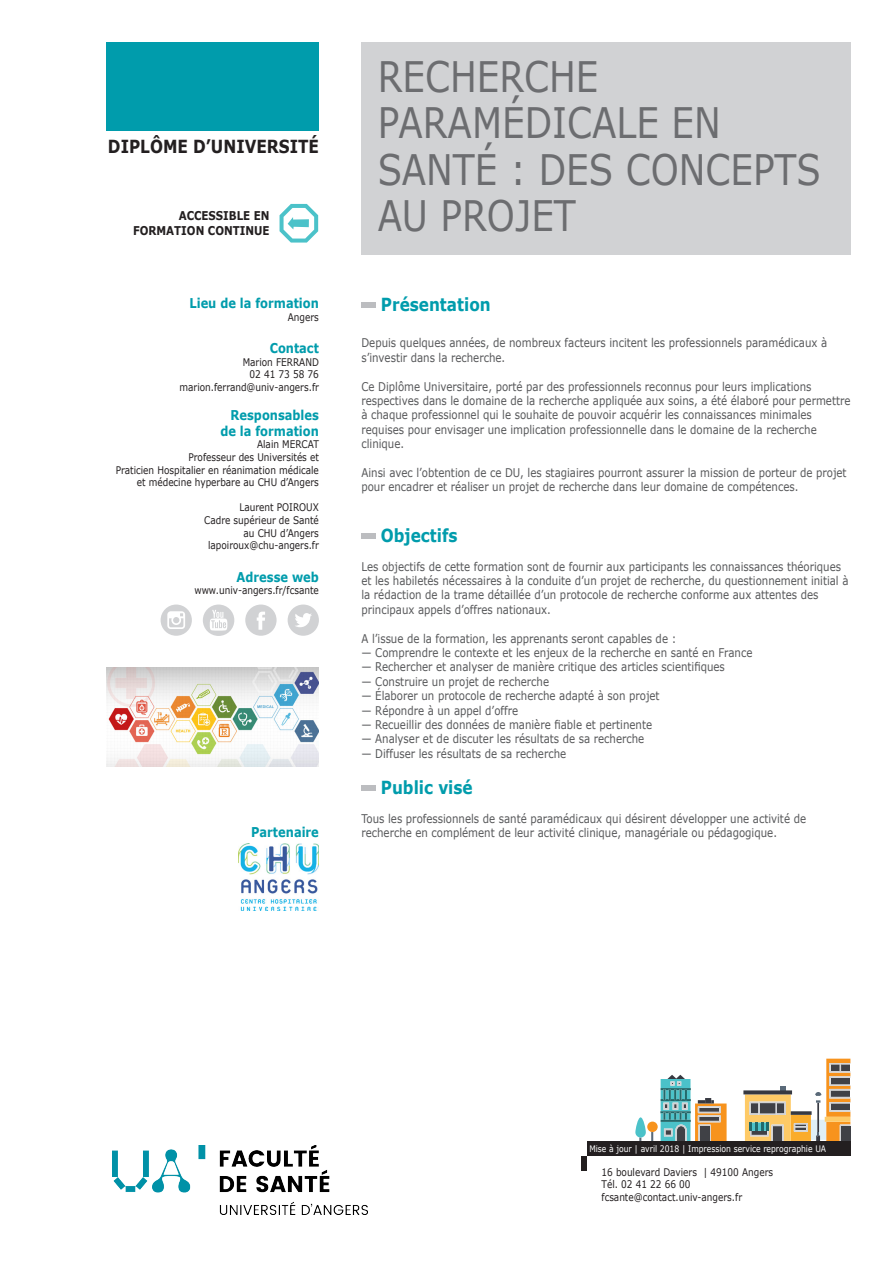
<style>
.page{position:relative;width:893px;height:1263px;background:#fff}
.page>*{position:absolute;margin:0;border:0;box-sizing:border-box;transform-origin:0 0}
.t1{font:42px/46.5px "Verdana";color:#6c6d70;scale:.85 1}
.t2{font:700 18px "Verdana";color:#009cac;scale:.85 1}
.t3{font:700 18px "Verdana";color:#231f20;scale:.85 1}
.t4{font:700 13.5px "Verdana";color:#009cac;scale:.85 1}
.t5{font:700 12.15px "Verdana";color:#231f20;scale:.85 1}
.t6{font:12px/14.4px "Verdana";color:#57585a;scale:.85 1}
.t7{font:10.5px/12.6px "Verdana";color:#231f20;scale:.85 1}
.t8{font:9px "Verdana";color:#fff;scale:.85 1}
</style>
<div class="page">
<div style="left:361px;top:43px;width:489px;height:212px;background:#d1d2d4"></div>
<div style="left:106px;top:43px;width:213px;height:88px;background:#009cac"></div>
<div style="left:581px;top:1156px;width:6px;height:14px;background:#231f20"></div>
<svg style="left:617px;top:1059px;width:233px;height:83px"></svg>
<div style="left:841px;top:1126px;width:9px;height:15px;background:#404146"></div>
<div style="left:587px;top:1142px;width:263px;height:14px;background:#231f20"></div>
<div style="left:361px;top:302px;width:15px;height:6px;background:#bcbdc0"></div>
<div style="left:361px;top:533px;width:15px;height:5px;background:#bcbdc0"></div>
<div style="left:361px;top:785px;width:15px;height:5px;background:#bcbdc0"></div>
<svg style="left:161px;top:604px;width:31px;height:32px"></svg>
<svg style="left:203px;top:604px;width:31px;height:32px"></svg>
<svg style="left:245px;top:604px;width:32px;height:32px"></svg>
<svg style="left:288px;top:604px;width:31px;height:32px"></svg>
<img style="left:239px;top:843px;width:80px;height:68px">
<svg style="left:280px;top:204px;width:38px;height:39px"></svg>
<img style="left:106px;top:668px;width:213px;height:98px">
<img style="left:113px;top:1146px;width:254px;height:68px">
<h2 class="t3" style="left:108px;top:134px;width:250px">DIPLÔME D’UNIVERSITÉ</h2>
<p class="t5" style="left:179px;top:207px;width:108px">ACCESSIBLE EN</p>
<p class="t5" style="left:133px;top:222px;width:162px">FORMATION CONTINUE</p>
<p class="t4" style="left:189px;top:293px;width:154px">Lieu de la formation</p>
<p class="t7" style="left:288px;top:310px;width:38px">Angers</p>
<p class="t4" style="left:270px;top:338px;width:59px">Contact</p>
<p class="t7" style="left:243px;top:355px;width:91px">Marion FERRAND</p>
<p class="t7" style="left:250px;top:368px;width:83px">02 41 73 58 76</p>
<p class="t7" style="left:180px;top:381px;width:166px">marion.ferrand@univ-angers.fr</p>
<p class="t4" style="left:231px;top:405px;width:105px">Responsables</p>
<p class="t4" style="left:220px;top:421px;width:117px">de la formation</p>
<p class="t7" style="left:257px;top:438px;width:74px">Alain MERCAT</p>
<p class="t7" style="left:188px;top:451px;width:155px">Professeur des Universités et</p>
<p class="t7" style="left:116px;top:463px;width:240px">Praticien Hospitalier en réanimation médicale</p>
<p class="t7" style="left:137px;top:476px;width:216px">et médecine hyperbare au CHU d’Angers</p>
<p class="t7" style="left:239px;top:501px;width:95px">Laurent POIROUX</p>
<p class="t7" style="left:204px;top:514px;width:136px">Cadre supérieur de Santé</p>
<p class="t7" style="left:244px;top:526px;width:90px">au CHU d’Angers</p>
<p class="t7" style="left:208px;top:539px;width:132px">lapoiroux@chu-angers.fr</p>
<p class="t4" style="left:237px;top:567px;width:98px">Adresse web</p>
<p class="t7" style="left:194px;top:584px;width:148px">www.univ-angers.fr/fcsante</p>
<p class="t4" style="left:251px;top:823px;width:81px">Partenaire</p>
<p class="t1" style="left:378px;top:53px;width:523px">RECHERCHE<br>PARAMÉDICALE EN<br>SANTÉ : DES CONCEPTS<br>AU PROJET</p>
<p class="t2" style="left:381px;top:292px;width:131px">Présentation</p>
<p class="t6" style="left:361px;top:336px;width:549px">Depuis quelques années, de nombreux facteurs incitent les professionnels paramédicaux à s’investir dans la recherche.</p>
<p class="t6" style="left:361px;top:379px;width:577px">Ce Diplôme Universitaire, porté par des professionnels reconnus pour leurs implications respectives dans le domaine de la recherche appliquée aux soins, a été élaboré pour permettre à chaque professionnel qui le souhaite de pouvoir acquérir les connaissances minimales requises pour envisager une implication professionnelle dans le domaine de la recherche clinique.</p>
<p class="t6" style="left:361px;top:465px;width:572px">Ainsi avec l’obtention de ce DU, les stagiaires pourront assurer la mission de porteur de projet pour encadrer et réaliser un projet de recherche dans leur domaine de compétences.</p>
<p class="t2" style="left:381px;top:523px;width:92px">Objectifs</p>
<p class="t6" style="left:361px;top:559px;width:566px">Les objectifs de cette formation sont de fournir aux participants les connaissances théoriques</p>
<p class="t6" style="left:361px;top:573px;width:574px">et les habiletés nécessaires à la conduite d’un projet de recherche, du questionnement initial à la rédaction de la trame détaillée d’un protocole de recherche conforme aux attentes des</p>
<p class="t6" style="left:361px;top:602px;width:224px">principaux appels d’offres nationaux.</p>
<p class="t6" style="left:361px;top:631px;width:372px">A l’issue de la formation, les apprenants seront capables de :</p>
<p class="t6" style="left:361px;top:645px;width:461px">— Comprendre le contexte et les enjeux de la recherche en santé en France</p>
<p class="t6" style="left:361px;top:660px;width:429px">— Rechercher et analyser de manière critique des articles scientifiques</p>
<p class="t6" style="left:361px;top:674px;width:222px">— Construire un projet de recherche</p>
<p class="t6" style="left:361px;top:689px;width:352px">— Élaborer un protocole de recherche adapté à son projet</p>
<p class="t6" style="left:361px;top:703px;width:186px">— Répondre à un appel d’offre</p>
<p class="t6" style="left:361px;top:717px;width:343px">— Recueillir des données de manière fiable et pertinente</p>
<p class="t6" style="left:361px;top:732px;width:334px">— Analyser et de discuter les résultats de sa recherche</p>
<p class="t6" style="left:361px;top:746px;width:242px">— Diffuser les résultats de sa recherche</p>
<p class="t2" style="left:381px;top:775px;width:110px">Public visé</p>
<p class="t6" style="left:361px;top:811px;width:525px">Tous les professionnels de santé paramédicaux qui désirent développer une activité de recherche en complément de leur activité clinique, managériale ou pédagogique.</p>
<p class="t8" style="left:589px;top:1143px;width:280px">Mise à jour | avril 2018 | Impression service reprographie UA</p>
<p class="t7" style="left:601px;top:1165px;width:203px">16 boulevard Daviers | 49100 Angers<br>Tél. 02 41 22 66 00 fcsante@contact.univ-angers.fr</p>
</div>
